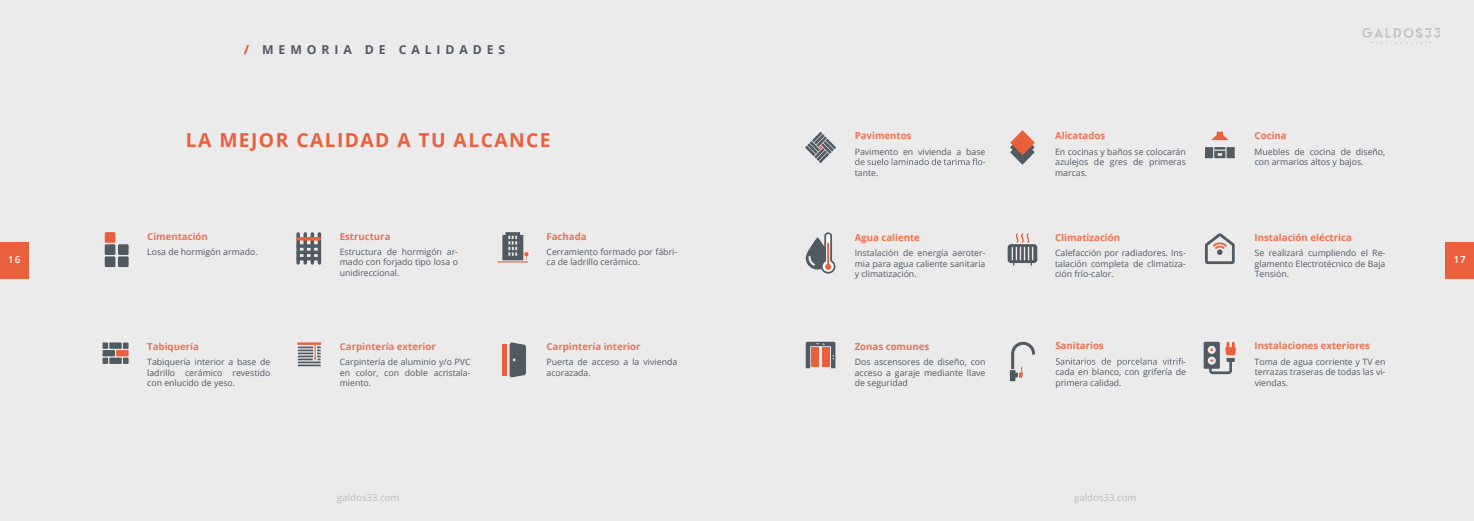
<style>
.page{position:relative;width:1474px;height:521px;background:#fff}
.page>*{position:absolute;margin:0;border:0;box-sizing:border-box;transform-origin:0 0}
.t1{font:700 19.25px "Open Sans";letter-spacing:.075em;color:#ea5f3c}
.t2{font:700 12.25px "Open Sans";letter-spacing:.4em;color:#515a62}
.t3{font:700 9.62px "Open Sans";color:#ee714f}
.t4{font:9.62px "Open Sans";color:#bababa}
.t5{font:600 9.62px "Open Sans";color:#fff}
.t6{font:8.75px/10.5px "Open Sans";color:#515a62;text-align:justify}
.s1{font-weight:800;color:#ea5f3c}
</style>
<div class="page">
<div style="left:0;top:0;width:1473px;height:520px;background:#ebebec"></div>
<div style="left:0;top:242px;width:29px;height:36px;background:#ea5f3c"></div>
<div style="left:105px;top:256px;width:10px;height:11px;background:#515a62;border:3px solid #515a62"></div>
<div style="left:105px;top:244px;width:10px;height:11px;background:#515a62;border:3px solid #515a62"></div>
<div style="left:118px;top:256px;width:11px;height:11px;background:#515a62;border:3px solid #515a62"></div>
<div style="left:118px;top:244px;width:11px;height:11px;background:#515a62;border:3px solid #515a62"></div>
<svg style="left:105px;top:232px;width:10px;height:11px"></svg>
<svg style="left:296px;top:234px;width:4px;height:29px"></svg>
<svg style="left:303px;top:234px;width:4px;height:29px"></svg>
<svg style="left:310px;top:234px;width:4px;height:29px"></svg>
<hr style="left:318px;top:234px;width:3px;height:29px;background:#515a62">
<svg style="left:298px;top:237px;width:21px;height:4px"></svg>
<svg style="left:298px;top:244px;width:20px;height:4px"></svg>
<hr style="left:298px;top:251px;width:21px;height:3px;background:#515a62">
<hr style="left:298px;top:257px;width:21px;height:3px;background:#515a62">
<hr style="left:497px;top:261px;width:31px;height:1px;background:#ea5f3c">
<svg style="left:502px;top:232px;width:26px;height:28px"></svg>
<div style="left:109px;top:357px;width:13px;height:7px;background:#515a62"></div>
<div style="left:123px;top:357px;width:6px;height:7px;background:#515a62"></div>
<div style="left:102px;top:357px;width:6px;height:7px;background:#515a62"></div>
<div style="left:109px;top:342px;width:13px;height:7px;background:#515a62"></div>
<div style="left:123px;top:342px;width:6px;height:7px;background:#515a62"></div>
<div style="left:102px;top:342px;width:6px;height:7px;background:#515a62"></div>
<svg style="left:102px;top:350px;width:27px;height:6px"></svg>
<svg style="left:297px;top:342px;width:24px;height:24px"></svg>
<svg style="left:509px;top:342px;width:17px;height:35px"></svg>
<div style="left:502px;top:345px;width:5px;height:31px;background:#ea5f3c"></div>
<svg style="left:1362px;top:27px;width:78px;height:17px"></svg>
<div style="left:1445px;top:242px;width:28px;height:36px;background:#ea5f3c"></div>
<svg style="left:855px;top:158px;width:127px;height:7px"></svg>
<svg style="left:1055px;top:358px;width:127px;height:9px"></svg>
<svg style="left:805px;top:132px;width:31px;height:31px"></svg>
<svg style="left:1010px;top:130px;width:24px;height:35px"></svg>
<svg style="left:1211px;top:132px;width:17px;height:8px"></svg>
<div style="left:1204px;top:147px;width:9px;height:11px;background:#515a62"></div>
<div style="left:1226px;top:147px;width:8px;height:11px;background:#515a62"></div>
<svg style="left:1214px;top:147px;width:11px;height:11px"></svg>
<svg style="left:1007px;top:233px;width:30px;height:33px"></svg>
<svg style="left:805px;top:232px;width:31px;height:42px"></svg>
<svg style="left:1205px;top:233px;width:29px;height:31px"></svg>
<svg style="left:805px;top:342px;width:30px;height:26px"></svg>
<div style="left:811px;top:348px;width:8px;height:19px;background:#ea5f3c"></div>
<svg style="left:1009px;top:342px;width:26px;height:39px"></svg>
<svg style="left:1203px;top:342px;width:33px;height:32px"></svg>
<p class="t5" style="left:8px;top:252px;width:13px">16</p>
<h2 class="t2" style="left:244px;top:40px;width:263px"><span class="s1">/</span> MEMORIA DE CALIDADES</h2>
<h1 class="t1" style="left:186px;top:126px;width:366px">LA MEJOR CALIDAD A TU ALCANCE</h1>
<p class="t3" style="left:147px;top:229px;width:62px">Cimentación</p>
<p class="t6" style="left:147px;top:246px;width:112px">Losa de hormigón armado.</p>
<p class="t3" style="left:147px;top:339px;width:53px">Tabiquería</p>
<p class="t6" style="left:147px;top:357px;width:125px">Tabiquería interior a base de ladrillo cerámico revestido con enlucido de yeso.</p>
<p class="t3" style="left:340px;top:229px;width:52px">Estructura</p>
<p class="t6" style="left:340px;top:246px;width:120px">Estructura de hormigón ar&shy;mado con forjado tipo losa o unidireccional.</p>
<p class="t3" style="left:340px;top:339px;width:97px">Carpintería exterior</p>
<p class="t6" style="left:340px;top:357px;width:132px">Carpintería de aluminio y/o PVC en color, con doble acristala&shy;miento.</p>
<p class="t3" style="left:546px;top:229px;width:42px">Fachada</p>
<p class="t6" style="left:546px;top:246px;width:132px">Cerramiento formado por fábri&shy;ca de ladrillo cerámico.</p>
<p class="t3" style="left:546px;top:339px;width:95px">Carpintería interior</p>
<p class="t6" style="left:546px;top:357px;width:132px">Puerta de acceso a la vivienda acorazada.</p>
<p class="t3" style="left:854px;top:129px;width:58px">Pavimentos</p>
<p class="t6" style="left:854px;top:146px;width:132px">Pavimento en vivienda a base</p>
<p class="t6" style="left:982px;top:156px;width:4px">-</p>
<p class="t6" style="left:854px;top:167px;width:25px">tante.</p>
<p class="t3" style="left:854px;top:230px;width:67px">Agua caliente</p>
<p class="t6" style="left:854px;top:247px;width:132px">Instalación de energía aeroter&shy;mia para agua caliente sanitaria y climatización.</p>
<p class="t3" style="left:854px;top:339px;width:76px">Zonas comunes</p>
<p class="t6" style="left:854px;top:357px;width:132px">Dos ascensores de diseño, con acceso a garaje mediante llave de seguridad</p>
<p class="t3" style="left:1055px;top:129px;width:52px">Alicatados</p>
<p class="t6" style="left:1055px;top:146px;width:132px">En cocinas y baños se colocarán azulejos de gres de primeras marcas.</p>
<p class="t3" style="left:1055px;top:230px;width:67px">Climatización</p>
<p class="t6" style="left:1055px;top:247px;width:132px">Calefacción por radiadores. Ins&shy;talación completa de climatiza&shy;ción frío-calor.</p>
<p class="t3" style="left:1055px;top:339px;width:50px">Sanitarios</p>
<p class="t6" style="left:1055px;top:356px;width:132px;text-indent:128px">- cada en blanco, con grifería de primera calidad.</p>
<p class="t4" style="left:337px;top:490px;width:64px">galdos33.com</p>
<p class="t4" style="left:1074px;top:490px;width:64px">galdos33.com</p>
<p class="t3" style="left:1254px;top:129px;width:34px">Cocina</p>
<p class="t6" style="left:1254px;top:146px;width:132px">Muebles de cocina de diseño, con armarios altos y bajos.</p>
<p class="t3" style="left:1254px;top:230px;width:99px">Instalación eléctrica</p>
<p class="t6" style="left:1254px;top:247px;width:132px">Se realizará cumpliendo el Re&shy;glamento Electrotécnico de Baja Tensión.</p>
<p class="t3" style="left:1254px;top:339px;width:117px">Instalaciones exteriores</p>
<p class="t6" style="left:1254px;top:356px;width:132px">Toma de agua corriente y TV en terrazas traseras de todas las vi&shy;viendas.</p>
<p class="t5" style="left:1453px;top:252px;width:13px">17</p>
</div>
